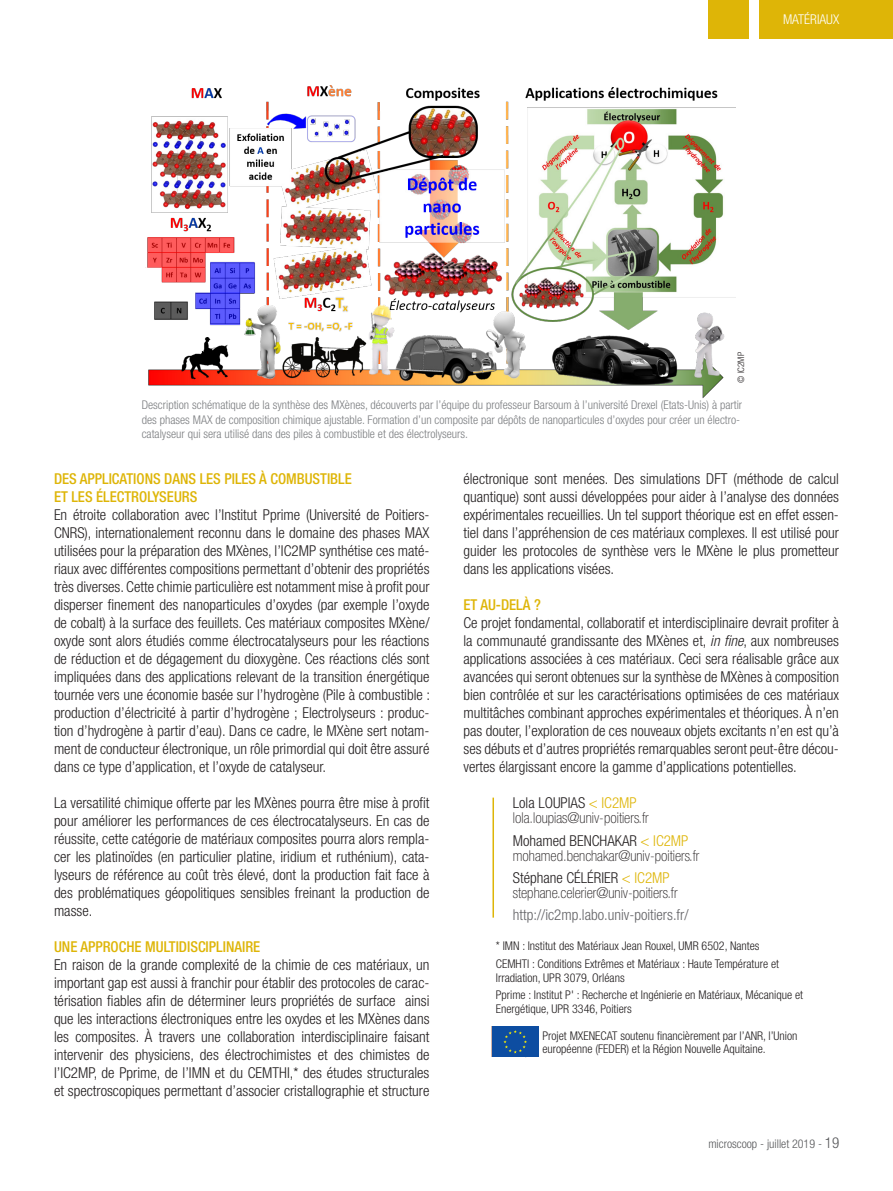
<style>
.page{position:relative;width:893px;height:1191px;background:#fff}
.page>*{position:absolute;margin:0;border:0;box-sizing:border-box;transform-origin:0 0}
.texte_courant_Micros{font:300 condensed 15px/18px "Helvetica Neue LT Std";color:#231f20;text-align:justify}
.texte_courant_Micros-2{font:500 condensed 15px/18px "Helvetica Neue LT Std";color:#deb507}
.Signature_Auteurs{font:100 condensed 15px "Helvetica Neue LT Std";color:#231f20}
.Signature_Auteurs-2{font:300 condensed 15px "Helvetica Neue LT Std";color:#231f20}
.site_web_labo{font:300 condensed 15px "Helvetica Neue LT Std";color:#636366}
.t1{font:300 condensed 13.5px "Helvetica Neue LT Std";color:#fff}
.texte{font:300 condensed 12px/13.5px "Helvetica Neue LT Std";color:#231f20}
.légendes{font:300 condensed 12px/14.4px "Helvetica Neue LT Std";color:#7c7e81}
.t2{font:300 condensed 12px "Helvetica Neue LT Std";color:#57585a}
.copyright{font:300 condensed 9px "Helvetica Neue LT Std";color:#231f20}
.s1{font-style:italic}
.s2{color:#deb507}
.s3{font-size:15px}
</style>
<div class="page">
<div style="left:759px;top:0;width:134px;height:38px;background:#deb507"></div>
<div style="left:708px;top:0;width:41px;height:38px;background:#deb507"></div>
<hr style="left:492px;top:797px;width:2px;height:120px;background:#deb507">
<img style="left:147px;top:85px;width:588px;height:314px">
<div style="left:492px;top:1026px;width:46px;height:31px;background:#0d4da1"></div>
<svg style="left:503px;top:1030px;width:24px;height:23px"></svg>
<p class="t1" style="left:783px;top:12px;width:58px">MATÉRIAUX</p>
<p class="copyright" style="left:736px;top:382px;width:32px;rotate:-90deg">© IC2MP</p>
<p class="légendes" style="left:142px;top:398px;width:602px">Description schématique de la synthèse des MXènes, découverts par l’équipe du professeur Barsoum à l’université Drexel (Etats-Unis) à partir des phases MAX de composition chimique ajustable. Formation d’un composite par dépôts de nanoparticules d’oxydes pour créer un électro&shy;catalyseur qui sera utilisé dans des piles à combustible et des électrolyseurs.</p>
<p class="texte_courant_Micros-2" style="left:54px;top:470px;width:299px">DES APPLICATIONS DANS LES PILES À COMBUSTIBLE<br>ET LES ÉLECTROLYSEURS</p>
<p class="texte_courant_Micros" style="left:54px;top:506px;width:378px">En étroite collaboration avec l’Institut Pprime (Université de Poitiers-CNRS), internationalement reconnu dans le domaine des phases MAX utilisées pour la préparation des MXènes, l’IC2MP synthétise ces maté&shy;riaux avec différentes compositions permettant d’obtenir des propriétés très diverses. Cette chimie particulière est notamment mise à profit pour disperser finement des nanoparticules d’oxydes (par exemple l’oxyde de cobalt) à la surface des feuillets. Ces matériaux composites MXène/ oxyde sont alors étudiés comme électrocatalyseurs pour les réactions de réduction et de dégagement du dioxygène. Ces réactions clés sont impliquées dans des applications relevant de la transition énergétique tournée vers une économie basée sur l’hydrogène (Pile à combustible : production d’électricité à partir d’hydrogène ; Electrolyseurs : produc&shy;tion d’hydrogène à partir d’eau). Dans ce cadre, le MXène sert notam&shy;ment de conducteur électronique, un rôle primordial qui doit être assuré dans ce type d’application, et l’oxyde de catalyseur.</p>
<p class="texte_courant_Micros" style="left:54px;top:794px;width:377px">La versatilité chimique offerte par les MXènes pourra être mise à profit pour améliorer les performances de ces électrocatalyseurs. En cas de réussite, cette catégorie de matériaux composites pourra alors rempla&shy;cer les platinoïdes (en particulier platine, iridium et ruthénium), cata&shy;lyseurs de référence au coût très élevé, dont la production fait face à des problématiques géopolitiques sensibles freinant la production de masse.</p>
<p class="texte_courant_Micros-2" style="left:54px;top:938px;width:208px">UNE APPROCHE MULTIDISCIPLINAIRE</p>
<p class="texte_courant_Micros" style="left:54px;top:956px;width:377px">En raison de la grande complexité de la chimie de ces matériaux, un important gap est aussi à franchir pour établir des protocoles de carac&shy;térisation fiables afin de déterminer leurs propriétés de surface ainsi que les interactions électroniques entre les oxydes et les MXènes dans les composites. À travers une collaboration interdisciplinaire faisant intervenir des physiciens, des électrochimistes et des chimistes de l’IC2MP, de Pprime, de l’IMN et du CEMTHI,* des études structurales et spectroscopiques permettant d’associer cristallographie et structure</p>
<p class="texte_courant_Micros" style="left:463px;top:470px;width:377px">électronique sont menées. Des simulations DFT (méthode de calcul quantique) sont aussi développées pour aider à l’analyse des données expérimentales recueillies. Un tel support théorique est en effet essen&shy;tiel dans l’appréhension de ces matériaux complexes. Il est utilisé pour guider les protocoles de synthèse vers le MXène le plus prometteur dans les applications visées.</p>
<p class="texte_courant_Micros-2" style="left:463px;top:596px;width:79px">ET AU-DELÀ ?</p>
<p class="texte_courant_Micros" style="left:463px;top:614px;width:377px">Ce projet fondamental, collaboratif et interdisciplinaire devrait profiter à la communauté grandissante des MXènes et, <span class="s1">in fine</span>, aux nombreuses applications associées à ces matériaux. Ceci sera réalisable grâce aux avancées qui seront obtenues sur la synthèse de MXènes à composition bien contrôlée et sur les caractérisations optimisées de ces matériaux multitâches combinant approches expérimentales et théoriques. À n’en pas douter, l’exploration de ces nouveaux objets excitants n’en est qu’à ses débuts et d’autres propriétés remarquables seront peut-être décou&shy;vertes élargissant encore la gamme d’applications potentielles.</p>
<p class="Signature_Auteurs-2" style="left:513px;top:794px;width:125px">Lola LOUPIAS <span class="s2">&lt; IC2MP</span></p>
<p class="Signature_Auteurs" style="left:513px;top:809px;width:137px">lola.loupias@univ-poitiers.fr</p>
<p class="Signature_Auteurs-2" style="left:513px;top:832px;width:177px">Mohamed BENCHAKAR <span class="s2">&lt; IC2MP</span></p>
<p class="Signature_Auteurs" style="left:513px;top:847px;width:188px">mohamed.benchakar@univ-poitiers.fr</p>
<p class="Signature_Auteurs-2" style="left:513px;top:869px;width:158px">Stéphane CÉLÉRIER <span class="s2">&lt; IC2MP</span></p>
<p class="Signature_Auteurs" style="left:513px;top:884px;width:166px">stephane.celerier@univ-poitiers.fr</p>
<p class="site_web_labo" style="left:513px;top:906px;width:177px">http://ic2mp.labo.univ-poitiers.fr/</p>
<p class="texte" style="left:496px;top:939px;width:265px">* IMN : Institut des Matériaux Jean Rouxel, UMR 6502, Nantes</p>
<p class="texte" style="left:496px;top:957px;width:285px">CEMHTI : Conditions Extrêmes et Matériaux : Haute Température et<br>Irradiation, UPR 3079, Orléans</p>
<p class="texte" style="left:496px;top:988px;width:309px">Pprime : Institut P' : Recherche et Ingénierie en Matériaux, Mécanique et<br>Energétique, UPR 3346, Poitiers</p>
<p class="texte" style="left:542px;top:1028px;width:257px">Projet MXENECAT soutenu financièrement par l’ANR, l’Union européenne (FEDER) et la Région Nouvelle Aquitaine.</p>
<p class="t2" style="left:708px;top:1137px;width:132px">microscoop - juillet 2019 - <span class="s3">19</span></p>
</div>
